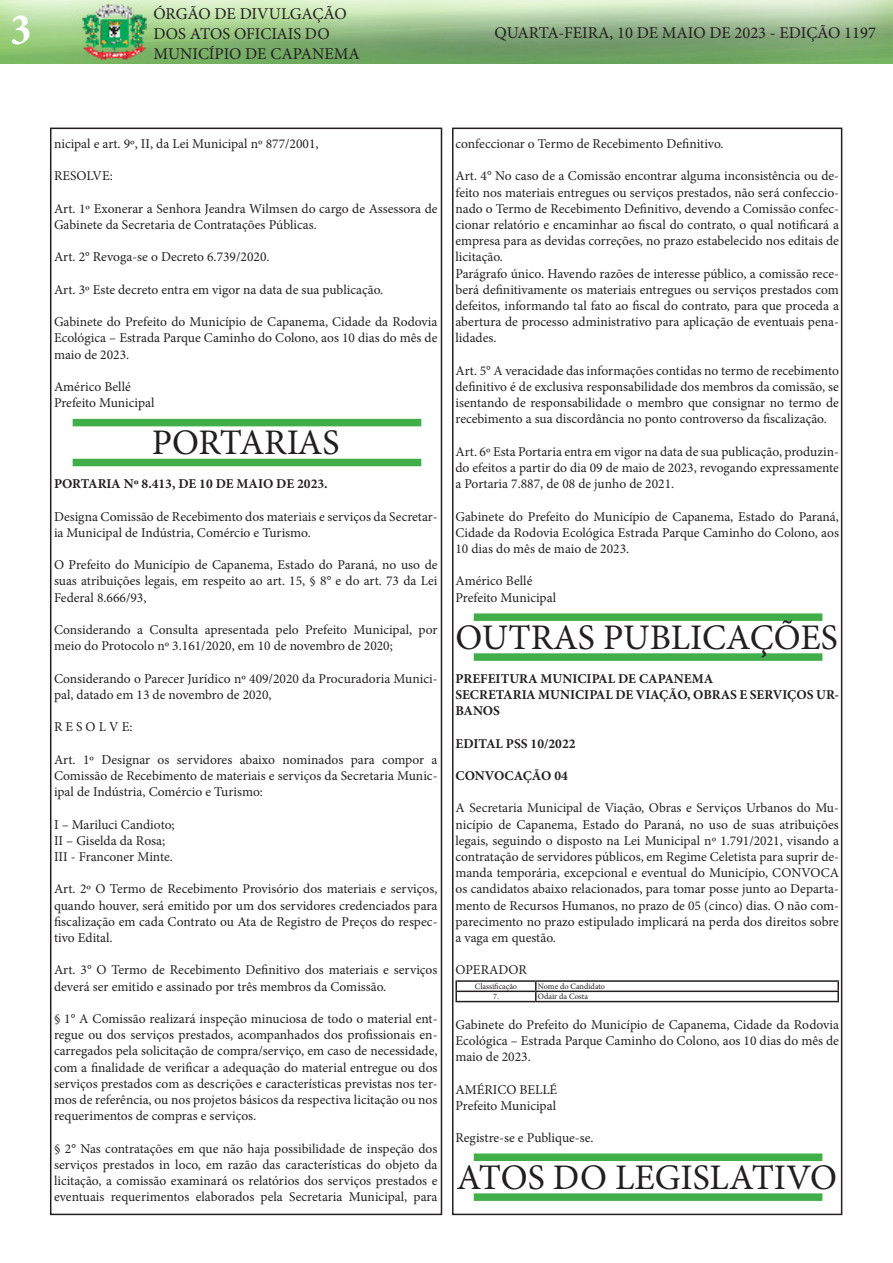
<style>
.page{position:relative;width:893px;height:1263px;background:#fff}
.page>*{position:absolute;margin:0;border:0;box-sizing:border-box;transform-origin:0 0}
.t1{font:700 condensed 45px "Minion Pro";color:#fff}
.t2{font:36px "Minion Pro";color:#231f20}
.t3{font:16.5px/19.8px "Minion Pro";color:#231f20}
.t4{font:13.5px/16.2px "Minion Pro";color:#231f20;text-align:justify}
.t5{font:700 13.5px/16.2px "Minion Pro";color:#231f20}
.t6{font:8.25px "Minion Pro";color:#231f20}
</style>
<div class="page">
<div style="left:50px;top:128px;width:392px;height:1087px;border:2px solid #231f20"></div>
<img style="left:0;top:0;width:893px;height:64px">
<div style="left:452px;top:128px;width:390px;height:1087px;border:2px solid #231f20"></div>
<hr style="left:455px;top:980px;width:81px;height:2px;background:#231f20">
<hr style="left:536px;top:980px;width:303px;height:2px;background:#231f20">
<hr style="left:455px;top:990px;width:81px;height:2px;background:#231f20">
<svg style="left:455px;top:982px;width:2px;height:19px"></svg>
<hr style="left:536px;top:990px;width:303px;height:2px;background:#231f20">
<svg style="left:535px;top:982px;width:1px;height:19px"></svg>
<svg style="left:837px;top:982px;width:2px;height:19px"></svg>
<hr style="left:455px;top:1001px;width:81px;height:1px;background:#231f20">
<hr style="left:536px;top:1001px;width:303px;height:1px;background:#231f20">
<div style="left:73px;top:419px;width:348px;height:7px;background:#40ae49"></div>
<div style="left:73px;top:459px;width:348px;height:7px;background:#40ae49"></div>
<div style="left:474px;top:613px;width:348px;height:8px;background:#40ae49"></div>
<div style="left:474px;top:653px;width:348px;height:8px;background:#40ae49"></div>
<div style="left:474px;top:1153px;width:348px;height:8px;background:#40ae49"></div>
<div style="left:474px;top:1193px;width:348px;height:8px;background:#40ae49"></div>
<h1 class="t1" style="left:11px;top:-1px;width:22px">3</h1>
<p class="t3" style="left:153px;top:4px;width:208px">ÓRGÃO DE DIVULGAÇÃO<br>DOS ATOS OFICIAIS DO<br>MUNICÍPIO DE CAPANEMA</p>
<p class="t3" style="left:495px;top:23px;width:383px">QUARTA-FEIRA, 10 DE MAIO DE 2023 - EDIÇÃO 1197</p>
<p class="t4" style="left:54px;top:136px;width:266px">nicipal e art. 9º, II, da Lei Municipal nº 877/2001,</p>
<p class="t4" style="left:54px;top:168px;width:60px">RESOLVE:</p>
<p class="t4" style="left:54px;top:200px;width:385px">Art. 1º Exonerar a Senhora Jeandra Wilmsen do cargo de Assessora de<br>Gabinete da Secretaria de Contratações Públicas.</p>
<p class="t4" style="left:54px;top:249px;width:217px">Art. 2° Revoga-se o Decreto 6.739/2020.</p>
<p class="t4" style="left:54px;top:281px;width:331px">Art. 3º Este decreto entra em vigor na data de sua publicação.</p>
<p class="t4" style="left:54px;top:314px;width:385px">Gabinete do Prefeito do Município de Capanema, Cidade da Rodovia Ecológica – Estrada Parque Caminho do Colono, aos 10 dias do mês de maio de 2023.</p>
<p class="t4" style="left:54px;top:379px;width:78px">Américo Bellé</p>
<p class="t4" style="left:54px;top:395px;width:102px">Prefeito Municipal</p>
<p class="t2" style="left:152px;top:418px;width:189px">PORTARIAS</p>
<p class="t5" style="left:54px;top:476px;width:275px">PORTARIA Nº 8.413, DE 10 DE MAIO DE 2023.</p>
<p class="t4" style="left:54px;top:508px;width:385px">Designa Comissão de Recebimento dos materiais e serviços da Secretar&shy;ia Municipal de Indústria, Comércio e Turismo.</p>
<p class="t4" style="left:54px;top:557px;width:385px">O Prefeito do Município de Capanema, Estado do Paraná, no uso de suas atribuições legais, em respeito ao art. 15, § 8° e do art. 73 da Lei Federal 8.666/93,</p>
<p class="t4" style="left:54px;top:622px;width:385px">Considerando a Consulta apresentada pelo Prefeito Municipal, por meio do Protocolo nº 3.161/2020, em 10 de novembro de 2020;</p>
<p class="t4" style="left:54px;top:670px;width:385px">Considerando o Parecer Jurídico nº 409/2020 da Procuradoria Munici&shy;pal, datado em 13 de novembro de 2020,</p>
<p class="t4" style="left:54px;top:719px;width:80px">R E S O L V E:</p>
<p class="t4" style="left:54px;top:751px;width:385px">Art. 1º Designar os servidores abaixo nominados para compor a Comissão de Recebimento de materiais e serviços da Secretaria Munic&shy;ipal de Indústria, Comércio e Turismo:</p>
<p class="t4" style="left:54px;top:816px;width:122px">I – Mariluci Candioto;</p>
<p class="t4" style="left:54px;top:832px;width:113px">II – Giselda da Rosa;</p>
<p class="t4" style="left:54px;top:848px;width:120px">III - Franconer Minte.</p>
<p class="t4" style="left:54px;top:881px;width:385px">Art. 2º O Termo de Recebimento Provisório dos materiais e serviços, quando houver, será emitido por um dos servidores credenciados para fiscalização em cada Contrato ou Ata de Registro de Preços do respec&shy;tivo Edital.</p>
<p class="t4" style="left:54px;top:962px;width:385px">Art. 3° O Termo de Recebimento Definitivo dos materiais e serviços deverá ser emitido e assinado por três membros da Comissão.</p>
<p class="t4" style="left:54px;top:1010px;width:385px">§ 1° A Comissão realizará inspeção minuciosa de todo o material ent&shy;regue ou dos serviços prestados, acompanhados dos profissionais en&shy;carregados pela solicitação de compra/serviço, em caso de necessidade, com a finalidade de verificar a adequação do material entregue ou dos serviços prestados com as descrições e características previstas nos ter&shy;mos de referência, ou nos projetos básicos da respectiva licitação ou nos requerimentos de compras e serviços.</p>
<p class="t4" style="left:54px;top:1140px;width:385px">§ 2° Nas contratações em que não haja possibilidade de inspeção dos serviços prestados in loco, em razão das características do objeto da licitação, a comissão examinará os relatórios dos serviços prestados e eventuais requerimentos elaborados pela Secretaria Municipal, para</p>
<p class="t4" style="left:455px;top:136px;width:270px">confeccionar o Termo de Recebimento Definitivo.</p>
<p class="t4" style="left:455px;top:168px;width:385px">Art. 4° No caso de a Comissão encontrar alguma inconsistência ou de&shy;feito nos materiais entregues ou serviços prestados, não será confeccio&shy;nado o Termo de Recebimento Definitivo, devendo a Comissão confec&shy;cionar relatório e encaminhar ao fiscal do contrato, o qual notificará a empresa para as devidas correções, no prazo estabelecido nos editais de licitação.</p>
<p class="t4" style="left:455px;top:265px;width:385px">Parágrafo único. Havendo razões de interesse público, a comissão rece&shy;berá definitivamente os materiais entregues ou serviços prestados com defeitos, informando tal fato ao fiscal do contrato, para que proceda a abertura de processo administrativo para aplicação de eventuais pena&shy;lidades.</p>
<p class="t4" style="left:455px;top:362px;width:385px">Art. 5° A veracidade das informações contidas no termo de recebimento definitivo é de exclusiva responsabilidade dos membros da comissão, se isentando de responsabilidade o membro que consignar no termo de recebimento a sua discordância no ponto controverso da fiscalização.</p>
<p class="t4" style="left:455px;top:443px;width:385px">Art. 6º Esta Portaria entra em vigor na data de sua publicação, produzin&shy;do efeitos a partir do dia 09 de maio de 2023, revogando expressamente a Portaria 7.887, de 08 de junho de 2021.</p>
<p class="t4" style="left:455px;top:508px;width:385px">Gabinete do Prefeito do Município de Capanema, Estado do Paraná, Cidade da Rodovia Ecológica Estrada Parque Caminho do Colono, aos 10 dias do mês de maio de 2023.</p>
<p class="t4" style="left:455px;top:573px;width:78px">Américo Bellé</p>
<p class="t4" style="left:455px;top:589px;width:102px">Prefeito Municipal</p>
<p class="t2" style="left:455px;top:613px;width:384px">OUTRAS PUBLICAÇÕES</p>
<p class="t5" style="left:455px;top:670px;width:259px">PREFEITURA MUNICIPAL DE CAPANEMA</p>
<p class="t5" style="left:455px;top:686px;width:385px">SECRETARIA MUNICIPAL DE VIAÇÃO, OBRAS E SERVIÇOS UR-<br>BANOS</p>
<p class="t5" style="left:455px;top:735px;width:122px">EDITAL PSS 10/2022</p>
<p class="t5" style="left:455px;top:767px;width:114px">CONVOCAÇÃO 04</p>
<p class="t4" style="left:455px;top:800px;width:385px">A Secretaria Municipal de Viação, Obras e Serviços Urbanos do Mu&shy;nicípio de Capanema, Estado do Paraná, no uso de suas atribuições legais, seguindo o disposto na Lei Municipal nº 1.791/2021, visando a contratação de servidores públicos, em Regime Celetista para suprir de&shy;manda temporária, excepcional e eventual do Município, CONVOCA os candidatos abaixo relacionados, para tomar posse junto ao Departa&shy;mento de Recursos Humanos, no prazo de 05 (cinco) dias. O não com&shy;parecimento no prazo estipulado implicará na perda dos direitos sobre a vaga em questão.</p>
<p class="t4" style="left:455px;top:962px;width:73px">OPERADOR</p>
<p class="t6" style="left:475px;top:981px;width:44px">Classificação</p>
<p class="t6" style="left:538px;top:981px;width:69px">Nome do Candidato</p>
<p class="t6" style="left:493px;top:991px;width:7px">7.</p>
<p class="t6" style="left:538px;top:991px;width:52px">Odair da Costa</p>
<p class="t4" style="left:455px;top:1016px;width:385px">Gabinete do Prefeito do Município de Capanema, Cidade da Rodovia Ecológica – Estrada Parque Caminho do Colono, aos 10 dias do mês de maio de 2023.</p>
<p class="t4" style="left:455px;top:1081px;width:103px">AMÉRICO BELLÉ</p>
<p class="t4" style="left:455px;top:1097px;width:102px">Prefeito Municipal</p>
<p class="t4" style="left:455px;top:1130px;width:140px">Registre-se e Publique-se.</p>
<p class="t2" style="left:456px;top:1153px;width:382px">ATOS DO LEGISLATIVO</p>
</div>
